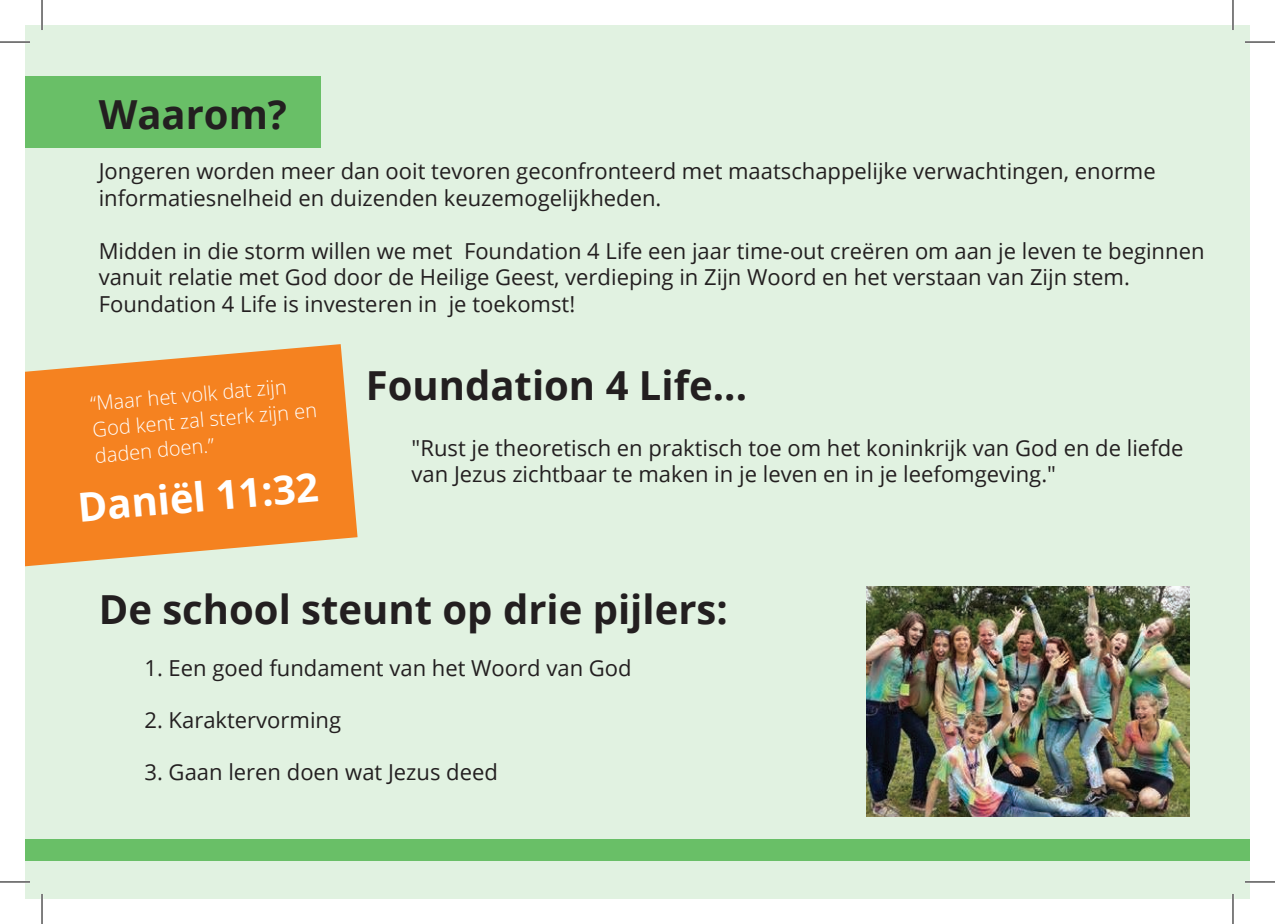
<style>
.page{position:relative;width:1275px;height:924px;background:#fff}
.page>*{position:absolute;margin:0;border:0;box-sizing:border-box;transform-origin:0 0}
.t1{font:700 40px "Open Sans";color:#231f20}
.t2{font:700 40px "Open Sans";color:#fff}
.t3{font:22px/26.4px "Open Sans";color:#231f20}
.t4{font:300 20px/26px "Open Sans";color:#fff}
</style>
<div class="page">
<div style="left:25px;top:25px;width:1225px;height:873px;background:#e1f2e1"></div>
<div style="left:25px;top:76px;width:295px;height:72px;background:#69bf67"></div>
<div style="left:25px;top:839px;width:1225px;height:21px;background:#69bf67"></div>
<img style="left:866px;top:586px;width:323px;height:230px">
<svg style="left:25px;top:344px;width:332px;height:222px;background:#f2923b"></svg>
<hr style="left:0;top:41px;width:30px;height:2px;background:#fff">
<hr style="left:1245px;top:41px;width:30px;height:2px;background:#fff">
<hr style="left:0;top:880px;width:30px;height:2px;background:#fff">
<hr style="left:1245px;top:880px;width:30px;height:2px;background:#fff">
<hr style="left:41px;top:0;width:2px;height:30px;background:#fff">
<hr style="left:41px;top:893px;width:2px;height:30px;background:#fff">
<hr style="left:1231px;top:0;width:3px;height:30px;background:#fff">
<hr style="left:1231px;top:893px;width:3px;height:30px;background:#fff">
<hr style="left:0;top:42px;width:30px;height:1px;background:#000">
<hr style="left:1245px;top:42px;width:30px;height:1px;background:#000">
<hr style="left:0;top:881px;width:30px;height:1px;background:#000">
<hr style="left:1245px;top:881px;width:30px;height:1px;background:#000">
<hr style="left:42px;top:0;width:1px;height:30px;background:#000">
<hr style="left:42px;top:893px;width:1px;height:30px;background:#000">
<hr style="left:1232px;top:0;width:1px;height:30px;background:#000">
<hr style="left:1232px;top:893px;width:1px;height:30px;background:#000">
<h1 class="t1" style="left:99px;top:99px;width:190px">Waarom?</h1>
<p class="t3" style="left:99px;top:160px;width:1058px">Jongeren worden meer dan ooit tevoren geconfronteerd met maatschappelijke verwachtingen, enorme informatiesnelheid en duizenden keuzemogelijkheden.</p>
<p class="t3" style="left:99px;top:239px;width:1107px">Midden in die storm willen we met Foundation 4 Life een jaar time-out creëren om aan je leven te beginnen vanuit relatie met God door de Heilige Geest, verdieping in Zijn Woord en het verstaan van Zijn stem.<br>Foundation 4 Life is investeren in je toekomst!</p>
<p class="t4" style="left:89px;top:392px;width:226px;rotate:-5deg">“Maar het volk dat zijn<br>God kent zal sterk zijn en daden doen.”</p>
<h1 class="t2" style="left:76px;top:491px;width:243px;rotate:-5deg">Daniël 11:32</h1>
<h1 class="t1" style="left:366px;top:369px;width:383px">Foundation 4 Life...</h1>
<p class="t3" style="left:411px;top:436px;width:773px">"Rust je theoretisch en praktisch toe om het koninkrijk van God en de liefde van Jezus zichtbaar te maken in je leven en in je leefomgeving."</p>
<h1 class="t1" style="left:99px;top:593px;width:630px">De school steunt op drie pijlers:</h1>
<p class="t3" style="left:144px;top:656px;width:489px">1. Een goed fundament van het Woord van God</p>
<p class="t3" style="left:144px;top:708px;width:198px">2. Karaktervorming</p>
<p class="t3" style="left:144px;top:761px;width:355px">3. Gaan leren doen wat Jezus deed</p>
</div>
